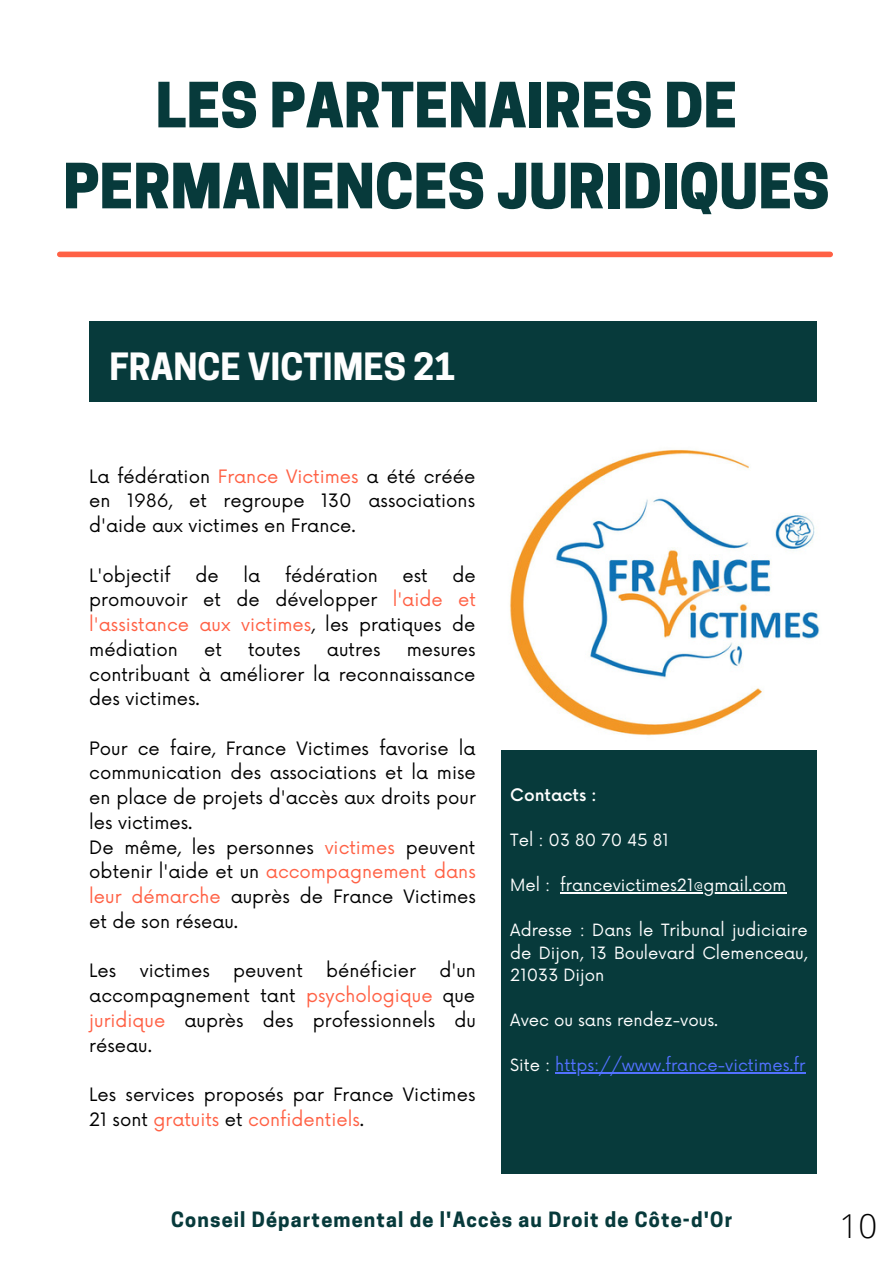
<style>
.page{position:relative;width:893px;height:1264px;background:#fff}
.page>*{position:absolute;margin:0;border:0;box-sizing:border-box;transform-origin:0 0}
.t1{font:800 58.5px/81px "Cooper Hewitt";color:#073a3b;text-align:center}
.t2{font:700 35.25px "Cooper Hewitt";color:#fefefe}
.t3{font:300 33px "Open Sans";color:#000}
.t4{font:700 19.8px "Cooper Hewitt";letter-spacing:.06em;color:#073a3b}
.t5{font:18px/24.8px "Now";color:#000;text-align:justify}
.t6{font:500 16.95px "Now";color:#fefefe}
.t7{font:16.5px/22.5px "Now";color:#fefefe;text-align:justify}
.t8{font:16.5px "Now";color:#5271ff}
.s1{color:#ff6145}
.s2{color:#fefefe}
</style>
<div class="page">
<div style="left:60px;top:251px;width:770px;height:6px;background:#ff6145"></div>
<div style="left:89px;top:321px;width:727px;height:81px;background:#073a3b"></div>
<div style="left:501px;top:750px;width:315px;height:423px;background:#073a3b"></div>
<img style="left:510px;top:449px;width:310px;height:287px">
<hr style="left:560px;top:892px;width:226px;height:1px;background:#fefefe">
<hr style="left:555px;top:1072px;width:250px;height:1px;background:#5271ff">
<p class="t1" style="left:63px;top:72px;width:768px">LES PARTENAIRES DE<br>PERMANENCES JURIDIQUES</p>
<p class="t2" style="left:109px;top:353px;width:347px">FRANCE VICTIMES 21</p>
<p class="t5" style="left:89px;top:464px;width:387px">La fédération <span class="s1">France Victimes</span> a été créée en 1986, et regroupe 130 associations d'aide aux victimes en France.</p>
<p class="t5" style="left:89px;top:563px;width:83px">L'objectif</p>
<p class="t5" style="left:195px;top:563px;width:25px">de</p>
<p class="t5" style="left:243px;top:563px;width:18px">la</p>
<p class="t5" style="left:285px;top:563px;width:94px">fédération</p>
<p class="t5" style="left:402px;top:563px;width:27px">est</p>
<p class="t5" style="left:89px;top:563px;width:388px;text-indent:363px">de promouvoir et de développer <span class="s1">l'aide et l'assistance aux victimes</span>, les pratiques de médiation</p>
<p class="t5" style="left:204px;top:637px;width:19px">et</p>
<p class="t5" style="left:248px;top:637px;width:54px">toutes</p>
<p class="t5" style="left:327px;top:637px;width:55px">autres</p>
<p class="t5" style="left:89px;top:637px;width:388px;text-indent:317px">mesures contribuant à améliorer la reconnaissance des victimes.</p>
<p class="t5" style="left:89px;top:736px;width:388px">Pour ce faire, France Victimes favorise la communication des associations et la mise en place de projets d'accès aux droits pour les victimes.</p>
<p class="t5" style="left:89px;top:835px;width:388px">De même, les personnes <span class="s1">victimes</span> peuvent obtenir l'aide et un <span class="s1">accompagnement dans leur démarche</span> auprès de France Victimes et de son réseau.</p>
<p class="t5" style="left:89px;top:959px;width:29px">Les</p>
<p class="t5" style="left:140px;top:959px;width:72px">victimes</p>
<p class="t5" style="left:233px;top:959px;width:71px">peuvent</p>
<p class="t5" style="left:326px;top:959px;width:91px">bénéficier</p>
<p class="t5" style="left:89px;top:959px;width:388px;text-indent:350px">d'un accompagnement tant <span class="s1">psychologique</span> que <span class="s1">juridique</span> auprès des professionnels du réseau.</p>
<p class="t5" style="left:89px;top:1083px;width:387px">Les services proposés par France Victimes<br>21 sont <span class="s1">gratuits</span> et <span class="s1">confidentiels</span>.</p>
<p class="t6" style="left:510px;top:786px;width:88px">Contacts :</p>
<p class="t7" style="left:510px;top:830px;width:160px">Tel : 03 80 70 45 81</p>
<p class="t7" style="left:510px;top:875px;width:277px">Mel : francevictimes21@gmail.com</p>
<p class="t7" style="left:510px;top:920px;width:299px">Adresse : Dans le Tribunal judiciaire de Dijon, 13 Boulevard Clemenceau, 21033 Dijon</p>
<p class="t7" style="left:510px;top:1009px;width:209px">Avec ou sans rendez-vous.</p>
<p class="t8" style="left:510px;top:1056px;width:296px"><span class="s2">Site :</span> https://www.france-victimes.fr</p>
<p class="t4" style="left:171px;top:1212px;width:562px">Conseil Départemental de l'Accès au Droit de Côte-d'Or</p>
<p class="t3" style="left:839px;top:1202px;width:39px">10</p>
</div>
